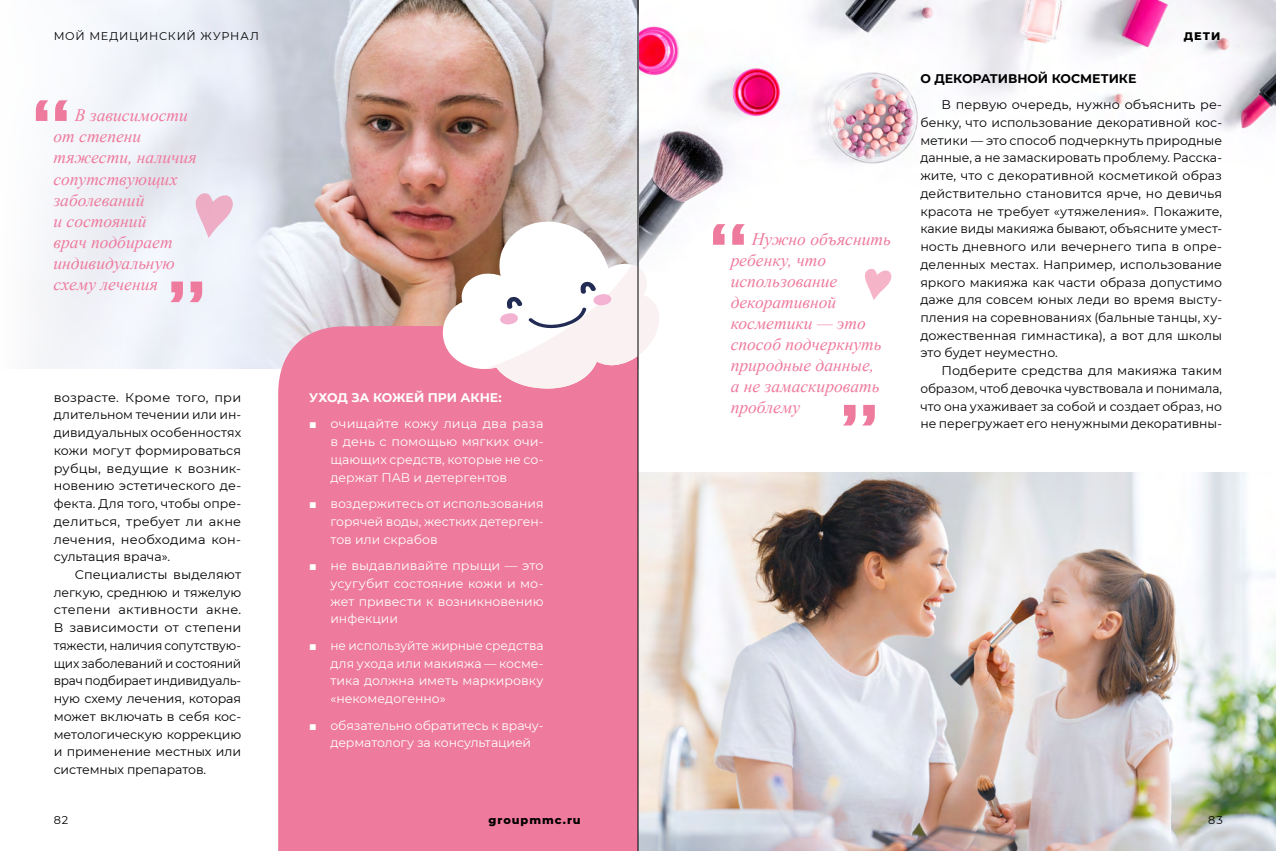
<style>
.page{position:relative;width:1276px;height:851px;background:#fff}
.page>*{position:absolute;margin:0;border:0;box-sizing:border-box;transform-origin:0 0}
.t1{font:italic 17.5px/21px "Times New Roman";color:#ee7a9d}
.t2{font:12.5px/17.8px "Montserrat";color:#000;text-align:justify}
.t3{font:12.5px/17.8px "Montserrat";color:#fff;text-align:justify}
.t4{font:700 12.5px "Montserrat";letter-spacing:-.005em;color:#000}
.t5{font:700 12.5px "Montserrat";letter-spacing:-.01em;color:#fff}
.t6{font:11.25px "Montserrat";letter-spacing:.07em;color:#000}
.t7{font:800 11.25px "Montserrat";letter-spacing:.085em;color:#000}
.s1{font-family:"Arial";font-weight:700}
</style>
<div class="page">
<img style="left:639px;top:0;width:637px;height:207px">
<img style="left:301px;top:0;width:337px;height:326px">
<svg style="left:35px;top:0;width:266px;height:369px;fill:#eef1f8"></svg>
<svg style="left:36px;top:100px;width:32px;height:21px"></svg>
<svg style="left:170px;top:281px;width:32px;height:21px"></svg>
<div style="left:278px;top:326px;width:91px;height:524px;background:#ee7a9d"></div>
<svg style="left:713px;top:224px;width:32px;height:21px"></svg>
<svg style="left:843px;top:405px;width:32px;height:20px"></svg>
<div style="left:369px;top:326px;width:269px;height:524px;background:#ee7a9d"></div>
<img style="left:639px;top:472px;width:637px;height:378px">
<svg style="left:194px;top:192px;width:39px;height:46px;background:#edcbdc"></svg>
<svg style="left:865px;top:268px;width:26px;height:32px"></svg>
<svg style="left:442px;top:220px;width:218px;height:171px"></svg>
<hr style="left:638px;top:0;width:1px;height:850px;background:#000">
<p class="t6" style="left:54px;top:28px;width:207px">мой М едицинский журнал</p>
<p class="t7" style="left:1183px;top:28px;width:38px">дети</p>
<h1 class="t1" style="left:54px;top:105px;width:145px;text-indent:21px">В зависимости от степени тяжести, наличия сопутствующих заболеваний<br>и состояний<br>врач подбирает индивидуальную схему лечения</h1>
<p class="t2" style="left:54px;top:388px;width:189px">возрасте. Кроме того, при длительном течении или ин&shy;дивидуальных особенностях кожи могут формироваться рубцы, ведущие к возник&shy;новению эстетического де&shy;фекта. Для того, чтобы опре&shy;делиться, требует ли акне лечения, необходима кон&shy;сультация врача».</p>
<p class="t2" style="left:54px;top:565px;width:189px;text-indent:21px">Специалисты выделяют легкую, среднюю и тяжелую степени активности акне.<br>В зависимости от степени тяжести, наличия сопутствую&shy;щих заболеваний и состояний врач подбирает индивидуаль&shy;ную схему лечения, которая может включать в себя кос&shy;метологическую коррекцию и применение местных или системных препаратов.</p>
<p class="t5" style="left:309px;top:388px;width:194px">Уход за кожей при акне:</p>
<p class="t3" style="left:330px;top:414px;width:215px;text-indent:-21px"><span class="s1">■</span> очищайте кожу лица два раза в день с помощью мягких очи&shy;щающих средств, которые не со&shy;держат ПАВ и детергентов</p>
<p class="t3" style="left:330px;top:494px;width:215px;text-indent:-21px"><span class="s1">■</span> воздержитесь от использования горячей воды, жестких детерген&shy;тов или скрабов</p>
<p class="t3" style="left:330px;top:556px;width:215px;text-indent:-21px"><span class="s1">■</span> не выдавливайте прыщи — это усугубит состояние кожи и мо&shy;жет привести к возникновению инфекции</p>
<p class="t3" style="left:330px;top:636px;width:215px;text-indent:-21px"><span class="s1">■</span> не используйте жирные средства для ухода или макияжа — косме&shy;тика должна иметь маркировку «некомедогенно»</p>
<p class="t3" style="left:330px;top:715px;width:215px;text-indent:-21px"><span class="s1">■</span> обязательно обратитесь к врачу&shy;дерматологу за консультацией</p>
<h1 class="t1" style="left:730px;top:228px;width:162px;text-indent:21px">Нужно объяснить ребенку, что использование декоративной косметики — это способ подчеркнуть природные данные,<br>а не замаскировать проблему</h1>
<p class="t4" style="left:920px;top:69px;width:218px">О декоративной косметике</p>
<p class="t2" style="left:920px;top:95px;width:303px;text-indent:21px">В первую очередь, нужно объяснить ре&shy;бенку, что использование декоративной кос&shy;метики — это способ подчеркнуть природные данные, а не замаскировать проблему. Расска&shy;жите, что с декоративной косметикой образ действительно становится ярче, но девичья красота не требует «утяжеления». Покажите, какие виды макияжа бывают, объясните умест&shy;ность дневного или вечернего типа в опре&shy;деленных местах. Например, использование яркого макияжа как части образа допустимо даже для совсем юных леди во время высту&shy;пления на соревнованиях (бальные танцы, ху&shy;дожественная гимнастика), а вот для школы это будет неуместно.</p>
<p class="t2" style="left:920px;top:361px;width:303px;text-indent:21px">Подберите средства для макияжа таким образом, чтоб девочка чувствовала и понимала, что она ухаживает за собой и создает образ, но не перегружает его ненужными декоративны-</p>
<p class="t6" style="left:54px;top:812px;width:16px">82</p>
<p class="t6" style="left:1208px;top:812px;width:16px">83</p>
<p class="t7" style="left:488px;top:811px;width:94px">groupmmc.ru</p>
</div>
